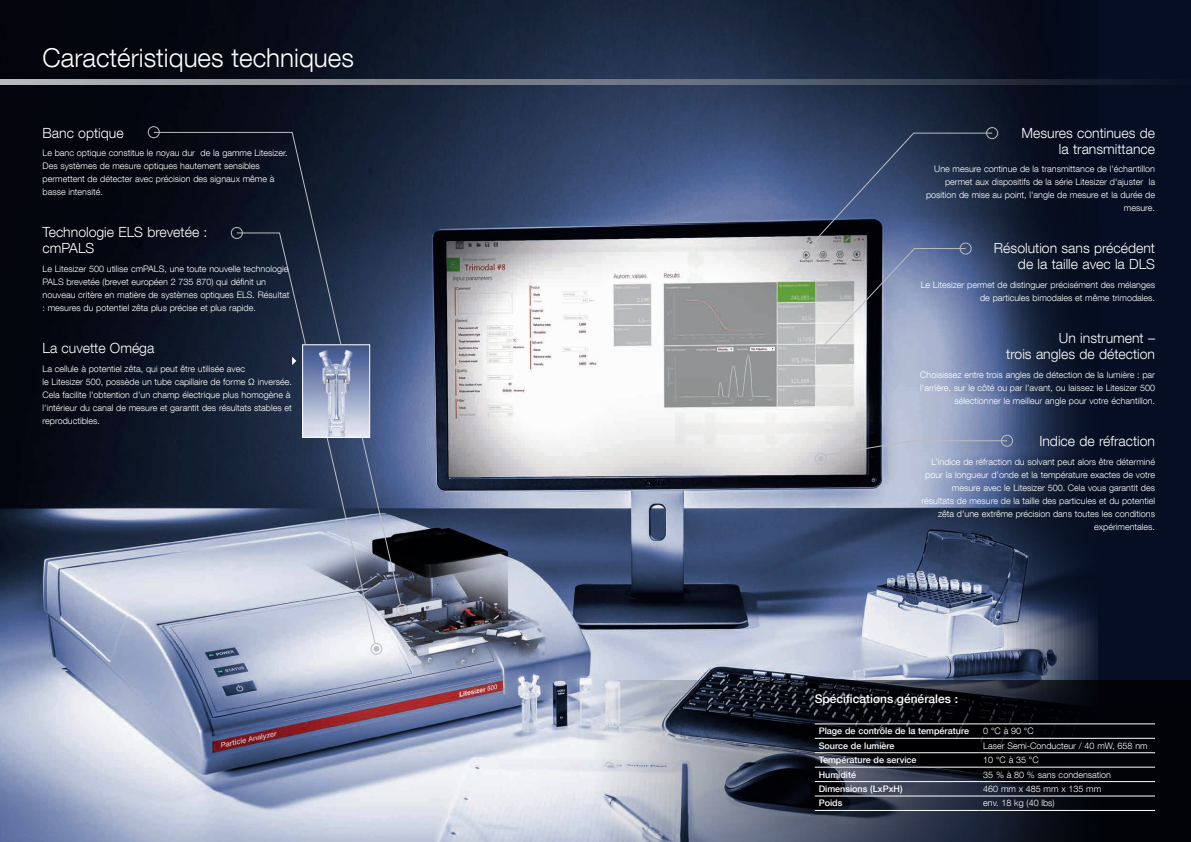
<style>
.page{position:relative;width:1191px;height:842px;background:#050e22}
.page>*{position:absolute;margin:0;border:0;box-sizing:border-box;transform-origin:0 0}
.t1{font:300 26px "Helvetica Neue LT Com";color:#fff}
.t2{font:300 14px/16px "Helvetica Neue LT Com";color:#fff;text-align:right}
.t3{font:500 12px "Helvetica Neue LT Com";color:#fff}
.t4{font:300 9px/13px "Helvetica Neue LT Com";color:#fff;text-align:right}
.t5{font:500 9px "Helvetica Neue LT Com";color:#fff}
</style>
<div class="page">
<img style="left:0;top:0;width:1097px;height:842px">
<svg style="left:399px;top:607px;width:6px;height:6px"></svg>
<div style="left:396px;top:604px;width:12px;height:12px;border:1px solid #bcbdc0;border-radius:50%"></div>
<svg style="left:153px;top:131px;width:249px;height:475px"></svg>
<div style="left:148px;top:126px;width:12px;height:12px;border:1px solid #bcbdc0;border-radius:50%"></div>
<div style="left:812px;top:345px;width:12px;height:12px;border:1px solid #bcbdc0;border-radius:50%"></div>
<svg style="left:595px;top:680px;width:596px;height:162px;background:#363a44"></svg>
<hr style="left:814px;top:724px;width:165px;height:1px;background:#fff">
<hr style="left:979px;top:724px;width:176px;height:1px;background:#fff">
<hr style="left:814px;top:738px;width:165px;height:1px;background:#fff">
<hr style="left:979px;top:738px;width:176px;height:1px;background:#fff">
<hr style="left:814px;top:752px;width:165px;height:1px;background:#fff">
<hr style="left:979px;top:752px;width:176px;height:1px;background:#fff">
<hr style="left:814px;top:767px;width:165px;height:1px;background:#fff">
<hr style="left:979px;top:767px;width:176px;height:1px;background:#fff">
<hr style="left:814px;top:781px;width:165px;height:1px;background:#fff">
<hr style="left:979px;top:781px;width:176px;height:1px;background:#fff">
<hr style="left:814px;top:796px;width:165px;height:1px;background:#fff">
<hr style="left:979px;top:796px;width:176px;height:1px;background:#fff">
<hr style="left:814px;top:810px;width:165px;height:1px;background:#fff">
<hr style="left:979px;top:810px;width:176px;height:1px;background:#fff">
<svg style="left:236px;top:232px;width:140px;height:412px;background:#546076"></svg>
<svg style="left:373px;top:646px;width:6px;height:6px"></svg>
<div style="left:370px;top:643px;width:12px;height:12px;border:1px solid #bcbdc0;border-radius:50%"></div>
<div style="left:986px;top:127px;width:12px;height:12px;border:1px solid #bcbdc0;border-radius:50%"></div>
<svg style="left:809px;top:132px;width:184px;height:222px;background:#5c6985"></svg>
<div style="left:806px;top:240px;width:12px;height:12px;border:1px solid #bcbdc0;border-radius:50%"></div>
<div style="left:959px;top:243px;width:12px;height:12px;border:1px solid #bcbdc0;border-radius:50%"></div>
<div style="left:231px;top:227px;width:12px;height:12px;border:1px solid #bcbdc0;border-radius:50%"></div>
<svg style="left:818px;top:440px;width:190px;height:22px;background:#99a1b6"></svg>
<div style="left:815px;top:453px;width:11px;height:12px;border:1px solid #bcbdc0;border-radius:50%"></div>
<div style="left:1001px;top:435px;width:12px;height:12px;border:1px solid #bcbdc0;border-radius:50%"></div>
<svg style="left:0;top:79px;width:1135px;height:6px;background:#6d727e"></svg>
<svg style="left:292px;top:357px;width:4px;height:8px"></svg>
<img style="left:304px;top:346px;width:64px;height:90px">
<div style="left:302px;top:344px;width:68px;height:94px;border:1px solid #fff"></div>
<h1 class="t1" style="left:43px;top:42px;width:313px">Caractéristiques techniques</h1>
<h2 class="t2" style="left:43px;top:124px;width:83px">Banc optique</h2>
<p class="t4" style="left:43px;top:146px;width:247px;text-align:left">Le banc optique constitue le noyau dur de la gamme Litesizer.<br>Des systèmes de mesure optiques hautement sensibles permettent de détecter avec précision des signaux même à basse intensité.</p>
<h2 class="t2" style="left:43px;top:224px;width:166px;text-align:left">Technologie ELS brevetée : cmPALS</h2>
<p class="t4" style="left:43px;top:262px;width:248px;text-align:left">Le Litesizer 500 utilise cmPALS, une toute nouvelle technologie PALS brevetée (brevet européen 2 735 870) qui définit un nouveau critère en matière de systèmes optiques ELS. Résultat : mesures du potentiel zêta plus précise et plus rapide.</p>
<h2 class="t2" style="left:43px;top:340px;width:113px">La cuvette Oméga</h2>
<p class="t4" style="left:43px;top:362px;width:251px;text-align:left">La cellule à potentiel zêta, qui peut être utilisée avec<br>le Litesizer 500, possède un tube capillaire de forme Ω inversée.<br>Cela facilite l'obtention d'un champ électrique plus homogène à l'intérieur du canal de mesure et garantit des résultats stables et reproductibles.</p>
<h2 class="t2" style="left:1021px;top:125px;width:135px">Mesures continues de la transmittance</h2>
<p class="t4" style="left:926px;top:163px;width:231px">Une mesure continue de la transmittance de l'échantillon permet aux dispositifs de la série Litesizer d'ajuster la position de mise au point, l'angle de mesure et la durée de mesure.</p>
<h2 class="t2" style="left:994px;top:240px;width:163px">Résolution sans précédent de la taille avec la DLS</h2>
<p class="t4" style="left:920px;top:278px;width:236px">Le Litesizer permet de distinguer précisément des mélanges de particules bimodales et même trimodales.</p>
<h2 class="t2" style="left:1006px;top:330px;width:150px">Un instrument –<br>trois angles de détection</h2>
<p class="t4" style="left:920px;top:368px;width:236px">Choisissez entre trois angles de détection de la lumière : par l'arrière, sur le côté ou par l'avant, ou laissez le Litesizer 500 sélectionner le meilleur angle pour votre échantillon.</p>
<h2 class="t2" style="left:1039px;top:433px;width:117px">Indice de réfraction</h2>
<p class="t4" style="left:921px;top:455px;width:235px">L’indice de réfraction du solvant peut alors être déterminé pour la longueur d’onde et la température exactes de votre mesure avec le Litesizer 500. Cela vous garantit des résultats de mesure de la taille des particules et du potentiel zêta d'une extrême précision dans toutes les conditions expérimentales.</p>
<h3 class="t3" style="left:814px;top:692px;width:145px">Spécifications générales :</h3>
<p class="t5" style="left:818px;top:726px;width:152px">Plage de contrôle de la température</p>
<p class="t4" style="left:983px;top:724px;width:52px">0 °C à 90 °C</p>
<p class="t5" style="left:818px;top:740px;width:77px">Source de lumière</p>
<p class="t4" style="left:983px;top:739px;width:166px">Laser Semi-Conducteur / 40 mW, 658 nm</p>
<p class="t5" style="left:818px;top:754px;width:99px">Température de service</p>
<p class="t4" style="left:983px;top:753px;width:57px">10 °C à 35 °C</p>
<p class="t5" style="left:818px;top:769px;width:39px">Humidité</p>
<p class="t4" style="left:983px;top:768px;width:129px">35 % à 80 % sans condensation</p>
<p class="t5" style="left:818px;top:783px;width:85px">Dimensions (LxPxH)</p>
<p class="t4" style="left:983px;top:782px;width:119px">460 mm x 485 mm x 135 mm</p>
<p class="t5" style="left:818px;top:798px;width:25px">Poids</p>
<p class="t4" style="left:983px;top:796px;width:73px">env. 18 kg (40 lbs)</p>
</div>
